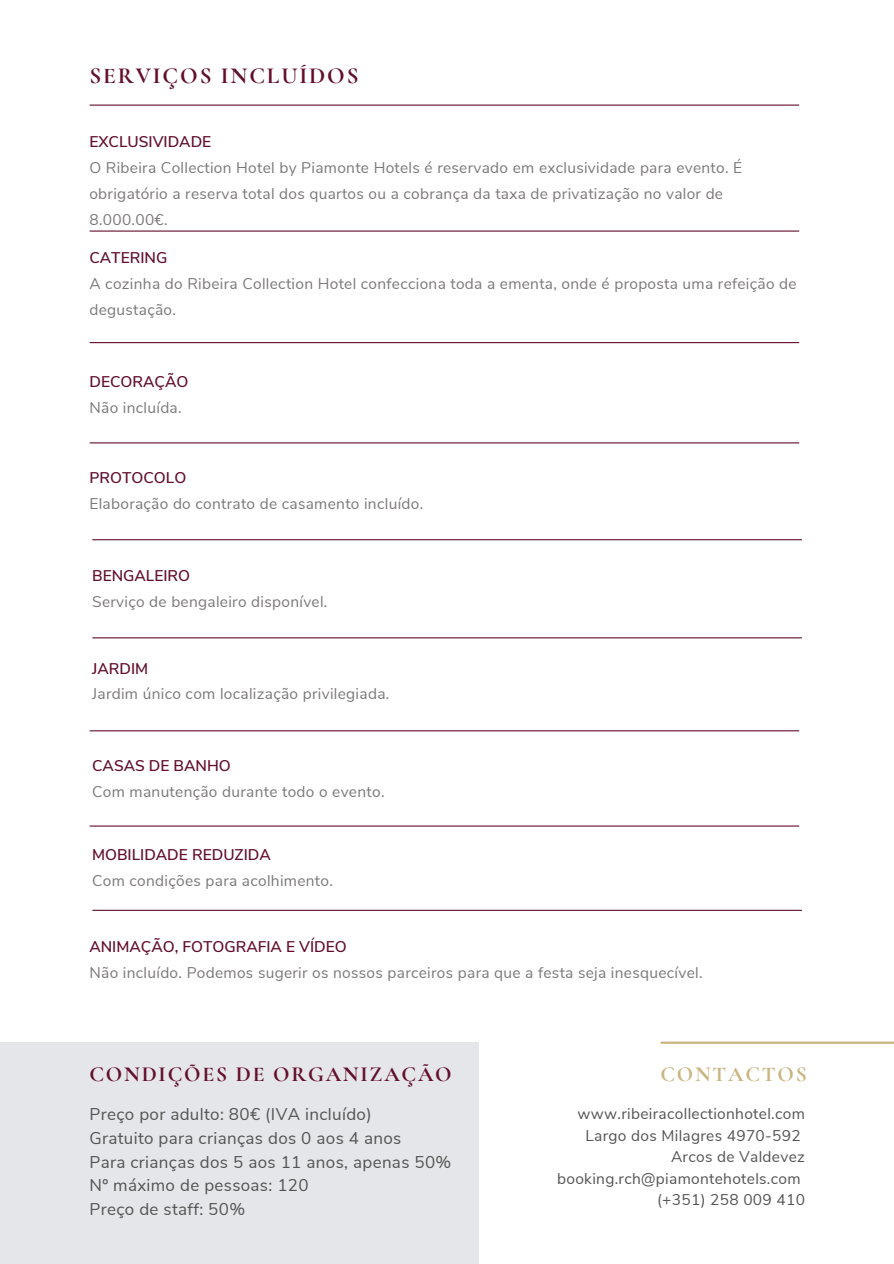
<style>
.page{position:relative;width:894px;height:1264px;background:#fff}
.page>*{position:absolute;margin:0;border:0;box-sizing:border-box;transform-origin:0 0}
.t1{font:700 22.95px "Cormorant Garamond";letter-spacing:.085em;color:#630f2b}
.t2{font:700 21.45px "Cormorant Garamond";letter-spacing:.085em;color:#630f2b}
.t3{font:700 21.45px "Cormorant Garamond";letter-spacing:.085em;color:#c8b580}
.t4{font:16.95px/23.7px "Nunito Sans";letter-spacing:.02em;color:#545454}
.t5{font:15.45px/26px "Nunito Sans";letter-spacing:.02em;color:#7b7878}
.t6{font:15.45px/21.5px "Nunito Sans";letter-spacing:.02em;color:#545454;text-align:right}
.t7{font:600 15.45px "Nunito Sans";color:#630f2b}
</style>
<div class="page">
<div style="left:0;top:1041px;width:478px;height:222px;background:#e5e6e9"></div>
<hr style="left:661px;top:1041px;width:232px;height:2px;background:#c8b580">
<hr style="left:90px;top:104px;width:708px;height:2px;background:#630f2b">
<hr style="left:90px;top:230px;width:708px;height:2px;background:#630f2b">
<hr style="left:90px;top:342px;width:708px;height:1px;background:#630f2b">
<hr style="left:90px;top:442px;width:708px;height:1px;background:#630f2b">
<hr style="left:93px;top:539px;width:708px;height:1px;background:#630f2b">
<hr style="left:93px;top:637px;width:708px;height:1px;background:#630f2b">
<hr style="left:90px;top:730px;width:708px;height:1px;background:#630f2b">
<hr style="left:90px;top:825px;width:708px;height:1px;background:#630f2b">
<hr style="left:93px;top:909px;width:708px;height:1px;background:#630f2b">
<h1 class="t1" style="left:89px;top:61px;width:271px">SERVIÇOS INCLUÍDOS</h1>
<p class="t7" style="left:89px;top:131px;width:123px">EXCLUSIVIDADE</p>
<p class="t5" style="left:89px;top:155px;width:654px">O Ribeira Collection Hotel by Piamonte Hotels é reservado em exclusividade para evento. É obrigatório a reserva total dos quartos ou a cobrança da taxa de privatização no valor de<br>8.000.00€.</p>
<p class="t7" style="left:89px;top:247px;width:79px">CATERING</p>
<p class="t5" style="left:89px;top:271px;width:708px">A cozinha do Ribeira Collection Hotel confecciona toda a ementa, onde é proposta uma refeição de degustação.</p>
<p class="t7" style="left:89px;top:372px;width:100px">DECORAÇÃO</p>
<p class="t5" style="left:89px;top:395px;width:94px">Não incluída.</p>
<p class="t7" style="left:89px;top:467px;width:98px">PROTOCOLO</p>
<p class="t5" style="left:89px;top:490px;width:335px">Elaboração do contrato de casamento incluído.</p>
<p class="t7" style="left:92px;top:565px;width:99px">BENGALEIRO</p>
<p class="t5" style="left:92px;top:589px;width:237px">Serviço de bengaleiro disponível.</p>
<p class="t7" style="left:92px;top:658px;width:58px">JARDIM</p>
<p class="t5" style="left:92px;top:681px;width:298px">Jardim único com localização privilegiada.</p>
<p class="t7" style="left:92px;top:755px;width:140px">CASAS DE BANHO</p>
<p class="t5" style="left:92px;top:778px;width:294px">Com manutenção durante todo o evento.</p>
<p class="t7" style="left:92px;top:844px;width:180px">MOBILIDADE REDUZIDA</p>
<p class="t5" style="left:92px;top:867px;width:242px">Com condições para acolhimento.</p>
<p class="t7" style="left:89px;top:936px;width:259px">ANIMAÇÃO, FOTOGRAFIA E VÍDEO</p>
<p class="t5" style="left:89px;top:960px;width:614px">Não incluído. Podemos sugerir os nossos parceiros para que a festa seja inesquecível.</p>
<h2 class="t2" style="left:89px;top:1060px;width:363px">CONDIÇÕES DE ORGANIZAÇÃO</h2>
<p class="t4" style="left:89px;top:1102px;width:363px">Preço por adulto: 80€ (IVA incluído)<br>Gratuito para crianças dos 0 aos 4 anos<br>Para crianças dos 5 aos 11 anos, apenas 50%<br>Nº máximo de pessoas: 120<br>Preço de staff: 50%</p>
<p class="t6" style="left:557px;top:1103px;width:249px">www.ribeiracollectionhotel.com<br>Largo dos Milagres 4970-592<br>Arcos de Valdevez booking.rch@piamontehotels.com (+351) 258 009 410</p>
<h2 class="t3" style="left:660px;top:1060px;width:148px">CONTACTOS</h2>
</div>
